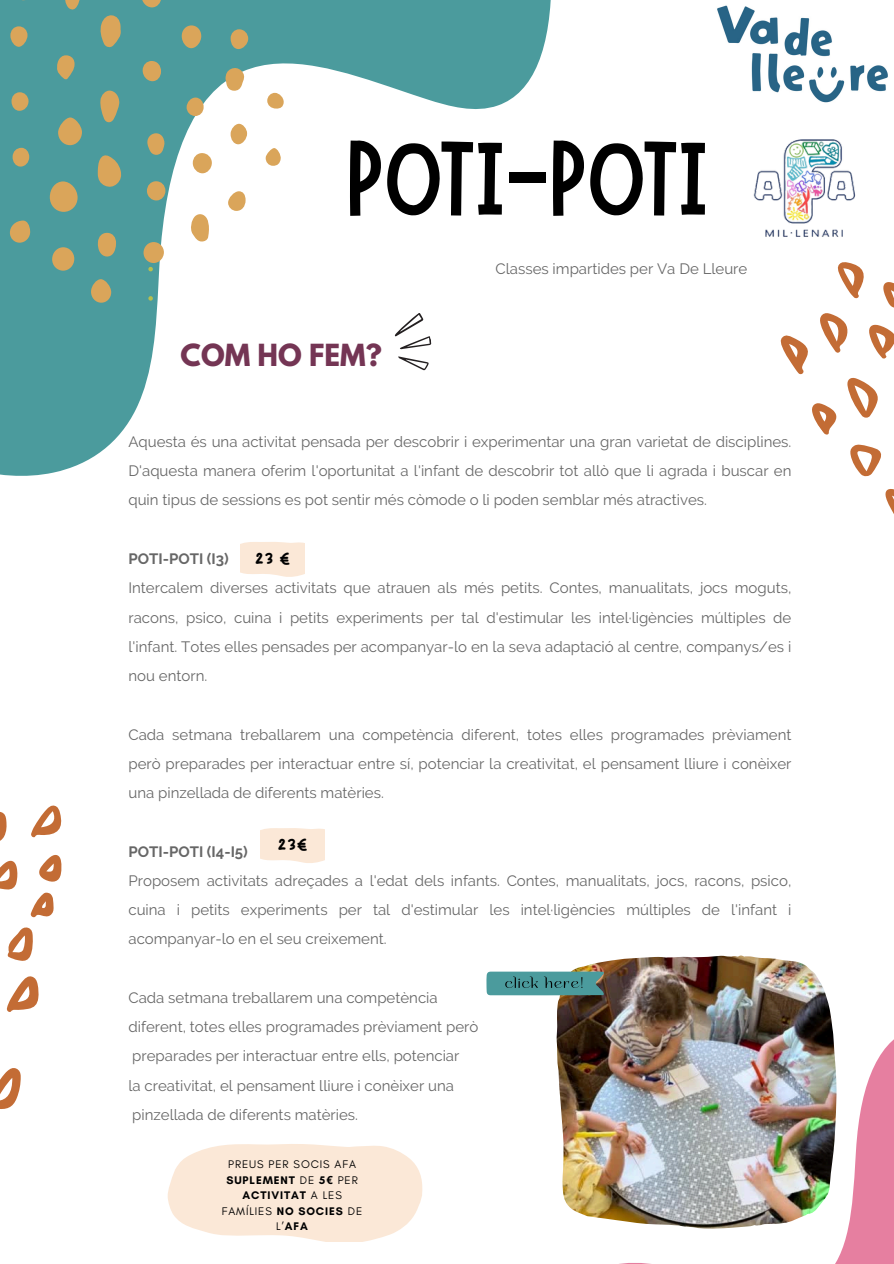
<style>
.page{position:relative;width:894px;height:1264px;background:#fff}
.page>*{position:absolute;margin:0;border:0;box-sizing:border-box;transform-origin:0 0}
.t1{font:105.9px "Marykate";letter-spacing:-.01em;color:#000}
.t2{font:700 27px "League Spartan";color:#743554}
.t3{font:15px/29.2px "Raleway";color:#000;text-align:justify}
.t4{font:700 15px "Raleway";color:#000}
.t5{font:13.95px "Lazydog";color:#000}
.t6{font:11.25px/15.5px "Glacial Indifference";letter-spacing:.08em;color:#000;text-align:center}
.s1{font-weight:700}
.s2{font-family:"Noto Sans";font-weight:700}
</style>
<div class="page">
<svg style="left:337px;top:995px;width:556px;height:268px"></svg>
<svg style="left:0;top:0;width:551px;height:563px"></svg>
<svg style="left:389px;top:311px;width:48px;height:65px"></svg>
<div style="left:50px;top:181px;width:28px;height:31px;background:#daa55a;border-radius:50%"></div>
<svg style="left:98px;top:154px;width:24px;height:34px"></svg>
<svg style="left:99px;top:15px;width:23px;height:33px"></svg>
<svg style="left:58px;top:117px;width:24px;height:28px"></svg>
<svg style="left:100px;top:90px;width:19px;height:34px"></svg>
<div style="left:52px;top:247px;width:22px;height:24px;background:#daa55a;border-radius:50%"></div>
<svg style="left:189px;top:213px;width:20px;height:30px"></svg>
<svg style="left:91px;top:279px;width:20px;height:24px"></svg>
<svg style="left:10px;top:220px;width:20px;height:23px"></svg>
<svg style="left:97px;top:232px;width:19px;height:25px"></svg>
<div style="left:181px;top:25px;width:20px;height:23px;background:#daa55a;border-radius:50%"></div>
<div style="left:143px;top:242px;width:21px;height:21px;background:#daa55a;border-radius:50%"></div>
<svg style="left:225px;top:67px;width:20px;height:24px"></svg>
<svg style="left:141px;top:0;width:20px;height:8px"></svg>
<svg style="left:57px;top:55px;width:18px;height:25px"></svg>
<div style="left:193px;top:153px;width:19px;height:20px;background:#daa55a;border-radius:50%"></div>
<div style="left:142px;top:61px;width:19px;height:20px;background:#daa55a;border-radius:50%"></div>
<svg style="left:146px;top:133px;width:18px;height:22px"></svg>
<svg style="left:14px;top:0;width:19px;height:1px"></svg>
<div style="left:147px;top:181px;width:18px;height:20px;background:#daa55a;border-radius:50%"></div>
<svg style="left:63px;top:0;width:17px;height:11px"></svg>
<svg style="left:230px;top:29px;width:18px;height:20px"></svg>
<svg style="left:10px;top:26px;width:18px;height:21px"></svg>
<svg style="left:228px;top:191px;width:17px;height:20px"></svg>
<div style="left:230px;top:124px;width:17px;height:20px;background:#daa55a;border-radius:50%"></div>
<div style="left:186px;top:97px;width:17px;height:19px;background:#daa55a;border-radius:50%"></div>
<div style="left:12px;top:148px;width:17px;height:19px;background:#daa55a;border-radius:50%"></div>
<div style="left:11px;top:92px;width:18px;height:19px;background:#daa55a;border-radius:50%"></div>
<svg style="left:267px;top:93px;width:17px;height:16px"></svg>
<svg style="left:265px;top:148px;width:16px;height:18px"></svg>
<svg style="left:780px;top:262px;width:113px;height:251px"></svg>
<svg style="left:148px;top:267px;width:5px;height:4px"></svg>
<svg style="left:148px;top:296px;width:5px;height:5px"></svg>
<svg style="left:0;top:1068px;width:21px;height:41px"></svg>
<svg style="left:0;top:805px;width:62px;height:207px"></svg>
<img style="left:717px;top:5px;width:171px;height:98px">
<img style="left:753px;top:139px;width:103px;height:98px">
<svg style="left:240px;top:541px;width:64px;height:36px;background:#fbeada"></svg>
<svg style="left:260px;top:828px;width:64px;height:35px;background:#fbe9d9"></svg>
<img style="left:556px;top:955px;width:280px;height:273px">
<svg style="left:486px;top:970px;width:120px;height:25px;background:#549494"></svg>
<svg style="left:168px;top:1143px;width:255px;height:98px;background:#fbebdc"></svg>
<p class="t1" style="left:345px;top:110px;width:365px">POTI-POTI</p>
<p class="t2" style="left:181px;top:342px;width:203px">COM HO FEM?</p>
<p class="t3" style="left:495px;top:254px;width:253px">Classes impartides per Va De Lleure</p>
<p class="t3" style="left:128px;top:427px;width:664px">Aquesta és una activitat pensada per descobrir i experimentar una gran varietat de disciplines.<br>D'aquesta manera oferim l'oportunitat a l'infant de descobrir tot allò que li agrada i buscar en quin tipus de sessions es pot sentir més còmode o li poden semblar més atractives.</p>
<p class="t5" style="left:255px;top:551px;width:37px">23 €</p>
<p class="t4" style="left:128px;top:550px;width:102px">POTI-POTI (I3)</p>
<p class="t3" style="left:128px;top:573px;width:664px">Intercalem diverses activitats que atrauen als més petits. Contes, manualitats, jocs moguts, racons, psico, cuina i petits experiments per tal d'estimular les intel·ligències múltiples de l'infant. Totes elles pensades per acompanyar-lo en la seva adaptació al centre, companys/es i nou entorn.</p>
<p class="t3" style="left:128px;top:719px;width:664px">Cada setmana treballarem una competència diferent, totes elles programades prèviament però preparades per interactuar entre sí, potenciar la creativitat, el pensament lliure i conèixer una pinzellada de diferents matèries.</p>
<p class="t5" style="left:278px;top:838px;width:31px">23€</p>
<p class="t4" style="left:128px;top:842px;width:121px">POTI-POTI (I4-I5)</p>
<p class="t3" style="left:128px;top:866px;width:664px">Proposem activitats adreçades a l'edat dels infants. Contes, manualitats, jocs, racons, psico, cuina i petits experiments per tal d'estimular les intel·ligències múltiples de l'infant i acompanyar-lo en el seu creixement.</p>
<p class="t3" style="left:128px;top:983px;width:351px;text-align:left">Cada setmana treballarem una competència diferent, totes elles programades prèviament però preparades per interactuar entre ells, potenciar<br>la creativitat, el pensament lliure i conèixer una pinzellada de diferents matèries.</p>
<p class="t6" style="left:222px;top:1156px;width:142px">PREUS PER SOCIS AFA<br><span class="s1">SUPLEMENT</span> DE <span class="s1">5</span><span class="s2">€</span> PER<br><span class="s1">ACTIVITAT</span> A LES<br>FAMÍLIES <span class="s1">NO SOCIES</span> DE<br>L’<span class="s1">AFA</span></p>
</div>
